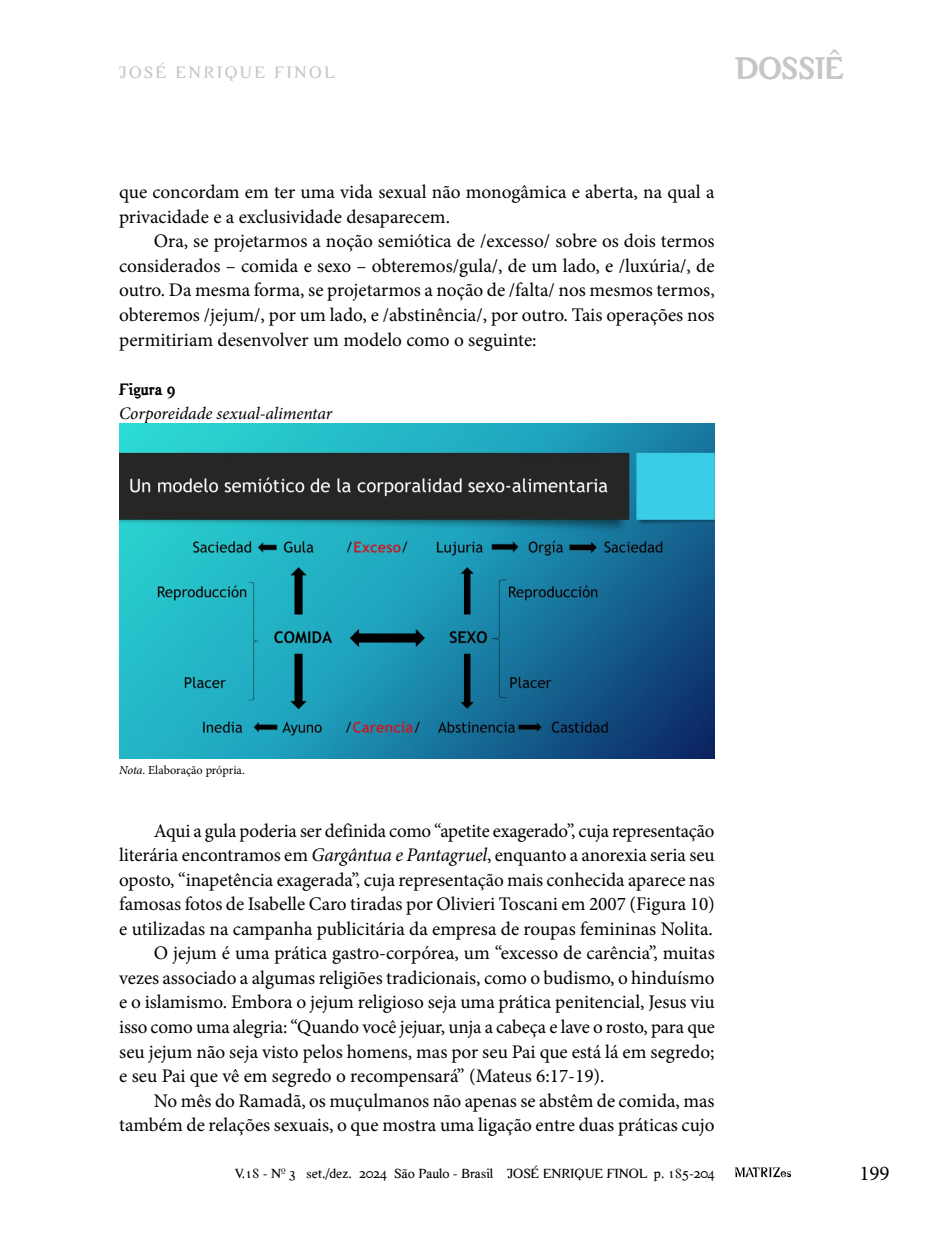
<style>
.page{position:relative;width:943px;height:1241px;background:#fff}
.page>*{position:absolute;margin:0;border:0;box-sizing:border-box;transform-origin:0 0}
.t1{font:700 33.25px "Hard Times";letter-spacing:-.03em;color:#c6c6c6}
.t2{font:21px "Minion Pro";color:#000}
.t3{font:19.25px/24.5px "Minion Pro";color:#000}
.t4{font:italic 17.5px "Minion Pro";letter-spacing:-.005em;color:#000}
.t5{font:17.5px "Hard Times";letter-spacing:.135em;color:#c6c6c6}
.t6{font:700 17.5px "Hard Times";color:#000}
.t7{font:14px "Hard Times";color:#000}
.t8{font:12.25px "Minion Pro";color:#000}
.s1{font-style:italic}
</style>
<div class="page">
<svg style="left:734px;top:1167px;width:57px;height:11px"></svg>
<img style="left:119px;top:423px;width:595px;height:335px">
<p class="t5" style="left:119px;top:63px;width:217px">JOSÉ ENRIQUE FINOL</p>
<h1 class="t1" style="left:734px;top:47px;width:111px">DOSSIÊ</h1>
<p class="t3" style="left:119px;top:180px;width:597px">que concordam em ter uma vida sexual não monogâmica e aberta, na qual a privacidade e a exclusividade desaparecem.</p>
<p class="t3" style="left:119px;top:229px;width:597px;text-align:justify;text-indent:35px">Ora, se projetarmos a noção semiótica de /excesso/ sobre os dois termos considerados – comida e sexo – obteremos/gula/, de um lado, e /luxúria/, de outro. Da mesma forma, se projetarmos a noção de /falta/ nos mesmos termos, obteremos /jejum/, por um lado, e /abstinência/, por outro. Tais operações nos permitiriam desenvolver um modelo como o seguinte:</p>
<p class="t6" style="left:119px;top:378px;width:58px">Figura 9</p>
<p class="t4" style="left:119px;top:401px;width:214px">Corporeidade sexual-alimentar</p>
<p class="t8" style="left:119px;top:762px;width:127px"><span class="s1">Nota</span>. Elaboração própria.</p>
<p class="t3" style="left:154px;top:818px;width:562px">Aqui a gula poderia ser definida como “apetite exagerado”, cuja representação</p>
<p class="t3" style="left:119px;top:842px;width:597px">literária encontramos em <span class="s1">Gargântua e Pantagruel</span>, enquanto a anorexia seria seu</p>
<p class="t3" style="left:119px;top:867px;width:597px">oposto, “inapetência exagerada”, cuja representação mais conhecida aparece nas</p>
<p class="t3" style="left:119px;top:891px;width:597px">famosas fotos de Isabelle Caro tiradas por Olivieri Toscani em 2007 (Figura 10)</p>
<p class="t3" style="left:119px;top:916px;width:595px">e utilizadas na campanha publicitária da empresa de roupas femininas Nolita.</p>
<p class="t3" style="left:154px;top:940px;width:562px">O jejum é uma prática gastro-corpórea, um “excesso de carência”, muitas</p>
<p class="t3" style="left:119px;top:965px;width:597px">vezes associado a algumas religiões tradicionais, como o budismo, o hinduísmo</p>
<p class="t3" style="left:119px;top:990px;width:597px">e o islamismo. Embora o jejum religioso seja uma prática penitencial, Jesus viu</p>
<p class="t3" style="left:119px;top:1014px;width:597px">isso como uma alegria: “Quando você jejuar, unja a cabeça e lave o rosto, para que</p>
<p class="t3" style="left:119px;top:1039px;width:597px">seu jejum não seja visto pelos homens, mas por seu Pai que está lá em segredo;</p>
<p class="t3" style="left:119px;top:1063px;width:487px">e seu Pai que vê em segredo o recompensará” (Mateus 6:17-19).</p>
<p class="t3" style="left:154px;top:1088px;width:562px">No mês do Ramadã, os muçulmanos não apenas se abstêm de comida, mas</p>
<p class="t3" style="left:119px;top:1112px;width:597px">também de relações sexuais, o que mostra uma ligação entre duas práticas cujo</p>
<p class="t7" style="left:235px;top:1164px;width:481px">V.18 - Nº 3 set./dez. 2024 São Paulo - Brasil JOSÉ ENRIQUE FINOL p. 185-204</p>
<p class="t2" style="left:859px;top:1158px;width:32px">199</p>
</div>
